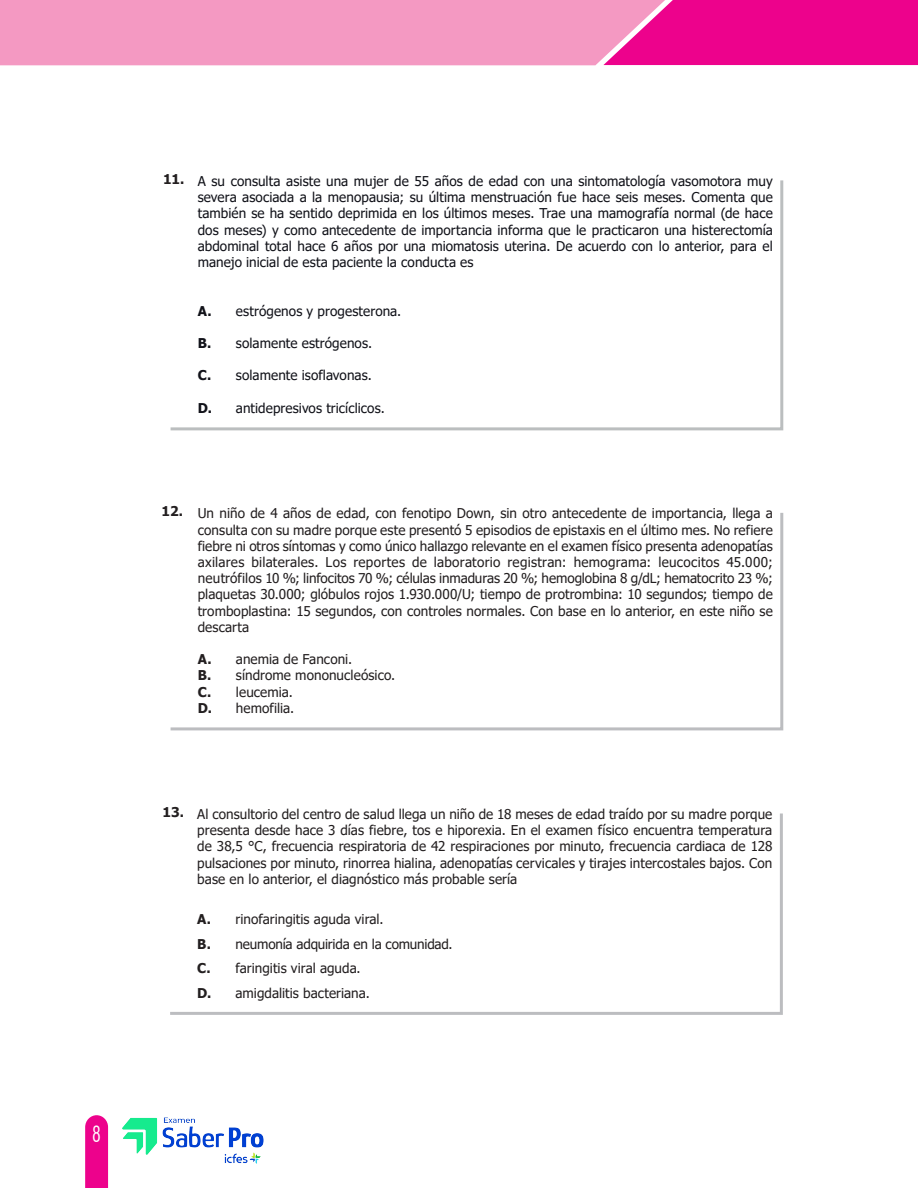
<style>
.page{position:relative;width:918px;height:1188px;background:#fff}
.page>*{position:absolute;margin:0;border:0;box-sizing:border-box;transform-origin:0 0}
.t1{font:300 condensed 22.5px "Futura BT";color:#fff}
.t2{font:13.5px/16.2px "Tahoma";letter-spacing:.005em;color:#231f20;text-align:justify}
.t3{font:13.5px/16.2px "Tahoma";letter-spacing:.005em;color:#111219;text-align:justify}
.SUBTITULO{font:700 13.5px "Tahoma";color:#231f20}
.s1{font-weight:700}
</style>
<div class="page">
<svg style="left:85px;top:1115px;width:23px;height:73px;background:#ed0d91"></svg>
<div style="left:673px;top:0;width:245px;height:65px;background:#ed028c"></div>
<div style="left:0;top:0;width:673px;height:65px;background:#f499c2"></div>
<svg style="left:170px;top:180px;width:614px;height:251px"></svg>
<svg style="left:170px;top:512px;width:614px;height:219px"></svg>
<svg style="left:170px;top:813px;width:613px;height:202px"></svg>
<img style="left:123px;top:1117px;width:140px;height:46px">
<h1 class="t1" style="left:92px;top:1120px;width:10px">8</h1>
<p class="SUBTITULO" style="left:163px;top:170px;width:23px">11.</p>
<p class="t3" style="left:198px;top:174px;width:577px">A su consulta asiste una mujer de 55 años de edad con una sintomatología vasomotora muy severa asociada a la menopausia; su última menstruación fue hace seis meses. Comenta que también se ha sentido deprimida en los últimos meses. Trae una mamografía normal (de hace dos meses) y como antecedente de importancia informa que le practicaron una histerectomía abdominal total hace 6 años por una miomatosis uterina. De acuerdo con lo anterior, para el manejo inicial de esta paciente la conducta es</p>
<p class="t3" style="left:198px;top:303px;width:205px"><span class="s1">A.</span> estrógenos y progesterona.</p>
<p class="t3" style="left:198px;top:336px;width:176px"><span class="s1">B.</span> solamente estrógenos.</p>
<p class="t3" style="left:198px;top:368px;width:176px"><span class="s1">C.</span> solamente isoflavonas.</p>
<p class="t3" style="left:198px;top:400px;width:189px"><span class="s1">D.</span> antidepresivos tricíclicos.</p>
<p class="SUBTITULO" style="left:162px;top:502px;width:23px">12.</p>
<p class="t2" style="left:198px;top:506px;width:577px">Un niño de 4 años de edad, con fenotipo Down, sin otro antecedente de importancia, llega a consulta con su madre porque este presentó 5 episodios de epistaxis en el último mes. No refiere fiebre ni otros síntomas y como único hallazgo relevante en el examen físico presenta adenopatías axilares bilaterales. Los reportes de laboratorio registran: hemograma: leucocitos 45.000; neutrófilos 10 %; linfocitos 70 %; células inmaduras 20 %; hemoglobina 8 g/dL; hematocrito 23 %; plaquetas 30.000; glóbulos rojos 1.930.000/U; tiempo de protrombina: 10 segundos; tiempo de tromboplastina: 15 segundos, con controles normales. Con base en lo anterior, en este niño se descarta</p>
<p class="t2" style="left:198px;top:652px;width:199px;text-align:left"><span class="s1">A.</span> anemia de Fanconi.<br><span class="s1">B.</span> síndrome mononucleósico.<br><span class="s1">C.</span> leucemia.<br><span class="s1">D.</span> hemofilia.</p>
<p class="SUBTITULO" style="left:163px;top:802px;width:23px">13.</p>
<p class="t2" style="left:197px;top:807px;width:577px">Al consultorio del centro de salud llega un niño de 18 meses de edad traído por su madre porque presenta desde hace 3 días fiebre, tos e hiporexia. En el examen físico encuentra temperatura de 38,5 °C, frecuencia respiratoria de 42 respiraciones por minuto, frecuencia cardiaca de 128 pulsaciones por minuto, rinorrea hialina, adenopatías cervicales y tirajes intercostales bajos. Con base en lo anterior, el diagnóstico más probable sería</p>
<p class="t2" style="left:197px;top:908px;width:257px;line-height:24.5px;text-align:left"><span class="s1">A.</span> rinofaringitis aguda viral.<br><span class="s1">B.</span> neumonía adquirida en la comunidad.<br><span class="s1">C.</span> faringitis viral aguda.<br><span class="s1">D.</span> amigdalitis bacteriana.</p>
</div>
